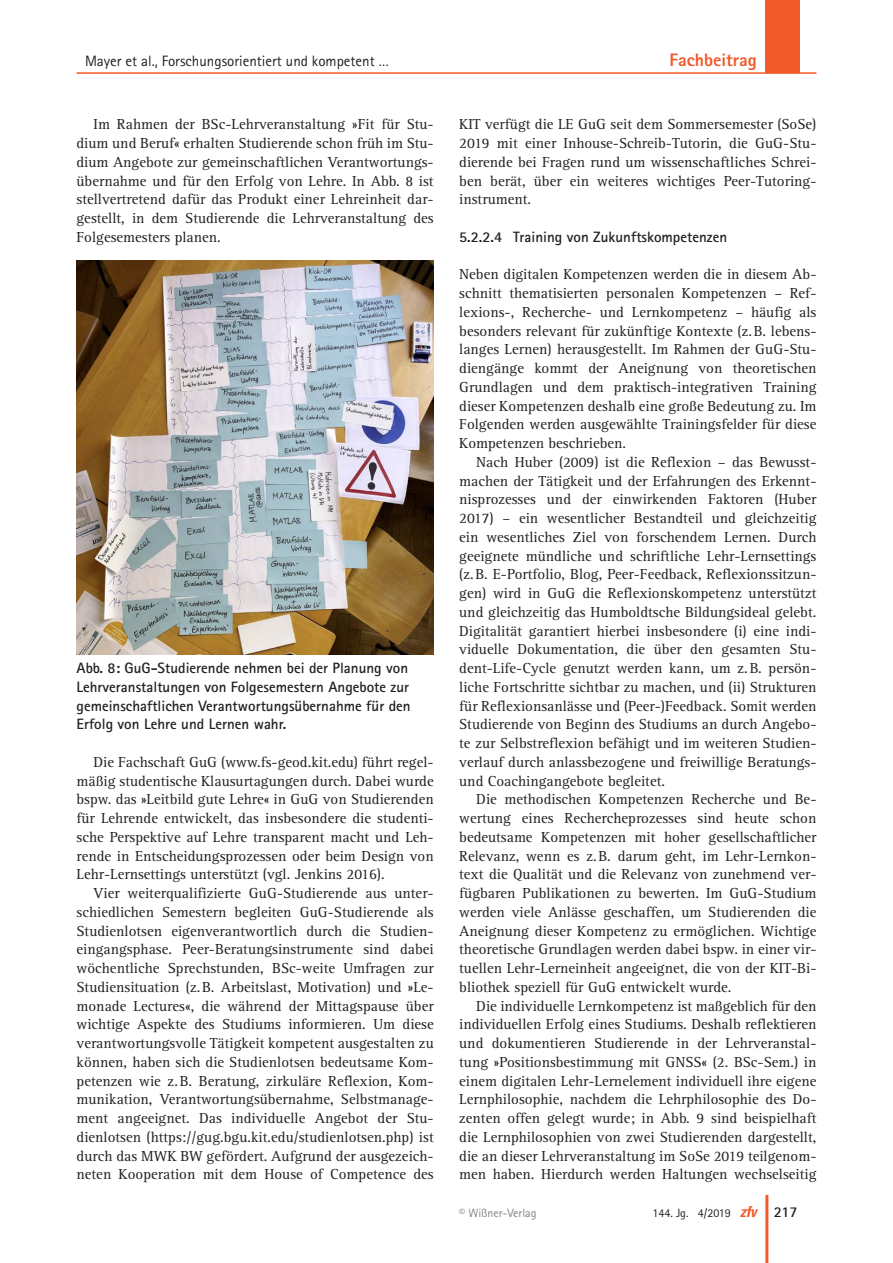
<style>
.page{position:relative;width:893px;height:1263px;background:#fff}
.page>*{position:absolute;margin:0;border:0;box-sizing:border-box;transform-origin:0 0}
.t1{font:800 18px "Rotis Sans Serif";color:#f15929}
._01_normal{font:15px/18.8px "Rotis Serif";color:#231f20;text-align:justify}
._01_normal_oEZ_AA{font:15px/18.8px "Rotis Serif";color:#231f20;text-align:justify}
._05_abb{font:700 15px/18.8px "Rotis Sans Serif";color:#231f20}
.t2{font:15px "Rotis Sans Serif";color:#231f20}
._13_titel_3{font:700 15px "Rotis Sans Serif";color:#231f20}
.t3{font:12px "Rotis Sans Serif";color:#231f20}
.t4{font:12px "Rotis Sans Serif";color:#808285}
.s1{font-family:"Univers";font-weight:700;font-style:italic;font-stretch:condensed;font-size:15px;color:#f15929}
.s2{font-weight:700;font-size:15px}
</style>
<div class="page">
<img style="left:77px;top:261px;width:357px;height:393px">
<hr style="left:765px;top:1195px;width:3px;height:68px;background:#f15929">
<div style="left:765px;top:0;width:34px;height:72px;background:#f15929"></div>
<hr style="left:77px;top:72px;width:739px;height:2px;background:#f15929">
<p class="t2" style="left:85px;top:52px;width:306px">Mayer et al., Forschungsorientiert und kompetent …</p>
<p class="t1" style="left:670px;top:48px;width:89px">Fachbeitrag</p>
<p class="_01_normal" style="left:77px;top:115px;width:359px;text-indent:17px">Im Rahmen der BSc-Lehrveranstaltung »Fit für Stu&shy;dium und Beruf« erhalten Studierende schon früh im Stu&shy;dium Angebote zur gemeinschaftlichen Verantwortungs&shy;übernahme und für den Erfolg von Lehre. In Abb. 8 ist stellvertretend dafür das Produkt einer Lehreinheit dar&shy;gestellt, in dem Studierende die Lehrveranstaltung des Folgesemesters planen.</p>
<p class="_05_abb" style="left:77px;top:658px;width:336px">Abb. 8: GuG-Studierende nehmen bei der Planung von Lehrveranstaltungen von Folgesemestern Angebote zur gemeinschaftlichen Verantwortungsübernahme für den Erfolg von Lehre und Lernen wahr.</p>
<p class="_01_normal" style="left:77px;top:753px;width:359px;text-indent:17px">Die Fachschaft GuG (www.fs-geod.kit.edu) führt regel&shy;mäßig studentische Klausurtagungen durch. Dabei wurde bspw. das »Leitbild gute Lehre« in GuG von Studierenden für Lehrende entwickelt, das insbesondere die studenti&shy;sche Perspektive auf Lehre transparent macht und Leh&shy;rende in Entscheidungsprozessen oder beim Design von Lehr-Lernsettings unterstützt (vgl. Jenkins 2016).</p>
<p class="_01_normal" style="left:77px;top:884px;width:359px;text-indent:17px">Vier weiterqualifizierte GuG-Studierende aus unter&shy;schiedlichen Semestern begleiten GuG-Studierende als Studienlotsen eigenverantwortlich durch die Studien&shy;eingangsphase. Peer-Beratungsinstrumente sind dabei wöchentliche Sprechstunden, BSc-weite Umfragen zur Studiensituation (z.B. Arbeitslast, Motivation) und »Le&shy;monade Lectures«, die während der Mittagspause über wichtige Aspekte des Studiums informieren. Um diese verantwortungsvolle Tätigkeit kompetent ausgestalten zu können, haben sich die Studienlotsen bedeutsame Kom&shy;petenzen wie z.B. Beratung, zirkuläre Reflexion, Kom&shy;munikation, Verantwortungsübernahme, Selbstmanage&shy;ment angeeignet. Das individuelle Angebot der Stu&shy;dienlotsen (https://gug.bgu.kit.edu/studienlotsen.php) ist durch das MWK BW gefördert. Aufgrund der ausgezeich&shy;neten Kooperation mit dem House of Competence des</p>
<p class="_01_normal" style="left:459px;top:115px;width:359px">KIT verfügt die LE GuG seit dem Sommersemester (SoSe)<br>2019 mit einer Inhouse-Schreib-Tutorin, die GuG-Stu&shy;dierende bei Fragen rund um wissenschaftliches Schrei&shy;ben berät, über ein weiteres wichtiges Peer-Tutoring&shy;instrument.</p>
<p class="_13_titel_3" style="left:459px;top:227px;width:269px">5.2.2.4 Training von Zukunftskompetenzen</p>
<p class="_01_normal_oEZ_AA" style="left:459px;top:265px;width:359px">Neben digitalen Kompetenzen werden die in diesem Ab&shy;schnitt thematisierten personalen Kompetenzen – Ref&shy;lexions-, Recherche- und Lernkompetenz – häufig als besonders relevant für zukünftige Kontexte (z.B. lebens&shy;langes Lernen) herausgestellt. Im Rahmen der GuG-Stu&shy;diengänge kommt der Aneignung von theoretischen Grundlagen und dem praktisch-integrativen Training dieser Kompetenzen deshalb eine große Bedeutung zu. Im Folgenden werden ausgewählte Trainingsfelder für diese Kompetenzen beschrieben.</p>
<p class="_01_normal" style="left:459px;top:453px;width:359px;text-indent:17px">Nach Huber (2009) ist die Reflexion – das Bewusst&shy;machen der Tätigkeit und der Erfahrungen des Erkennt&shy;nisprozesses und der einwirkenden Faktoren (Huber 2017) – ein wesentlicher Bestandteil und gleichzeitig ein wesentliches Ziel von forschendem Lernen. Durch geeignete mündliche und schriftliche Lehr-Lernsettings (z.B. E‑Portfolio, Blog, Peer-Feedback, Reflexionssitzun&shy;gen) wird in GuG die Reflexionskompetenz unterstützt und gleichzeitig das Humboldtsche Bildungsideal gelebt.<br>Digitalität garantiert hierbei insbesondere (i) eine indi&shy;viduelle Dokumentation, die über den gesamten Stu&shy;dent-Life-Cycle genutzt werden kann, um z.B. persön&shy;liche Fortschritte sichtbar zu machen, und (ii) Strukturen für Reflexionsanlässe und (Peer-)Feedback. Somit werden Studierende von Beginn des Studiums an durch Angebo&shy;te zur Selbstreflexion befähigt und im weiteren Studien&shy;verlauf durch anlassbezogene und freiwillige Beratungs&shy;und Coachingangebote begleitet.</p>
<p class="_01_normal" style="left:459px;top:790px;width:359px;text-indent:17px">Die methodischen Kompetenzen Recherche und Be&shy;wertung eines Rechercheprozesses sind heute schon bedeutsame Kompetenzen mit hoher gesellschaftlicher Relevanz, wenn es z.B. darum geht, im Lehr-Lernkon&shy;text die Qualität und die Relevanz von zunehmend ver&shy;fügbaren Publikationen zu bewerten. Im GuG-Studium werden viele Anlässe geschaffen, um Studierenden die Aneignung dieser Kompetenz zu ermöglichen. Wichtige theoretische Grundlagen werden dabei bspw. in einer vir&shy;tuellen Lehr-Lerneinheit angeeignet, die von der KIT-Bi&shy;bliothek speziell für GuG entwickelt wurde.</p>
<p class="_01_normal" style="left:459px;top:997px;width:359px;text-indent:17px">Die individuelle Lernkompetenz ist maßgeblich für den individuellen Erfolg eines Studiums. Deshalb reflektieren und dokumentieren Studierende in der Lehrveranstal&shy;tung »Positionsbestimmung mit GNSS« (2. BSc-Sem.) in einem digitalen Lehr-Lernelement individuell ihre eigene Lernphilosophie, nachdem die Lehrphilosophie des Do&shy;zenten offen gelegt wurde; in Abb. 9 sind beispielhaft die Lernphilosophien von zwei Studierenden dargestellt, die an dieser Lehrveranstaltung im SoSe 2019 teilgenom&shy;men haben. Hierdurch werden Haltungen wechselseitig</p>
<p class="t4" style="left:459px;top:1206px;width:79px">© Wißner-Verlag</p>
<p class="t3" style="left:652px;top:1206px;width:147px">144. Jg. 4/2019 <span class="s1">zfv</span> <span class="s2">217</span></p>
</div>
